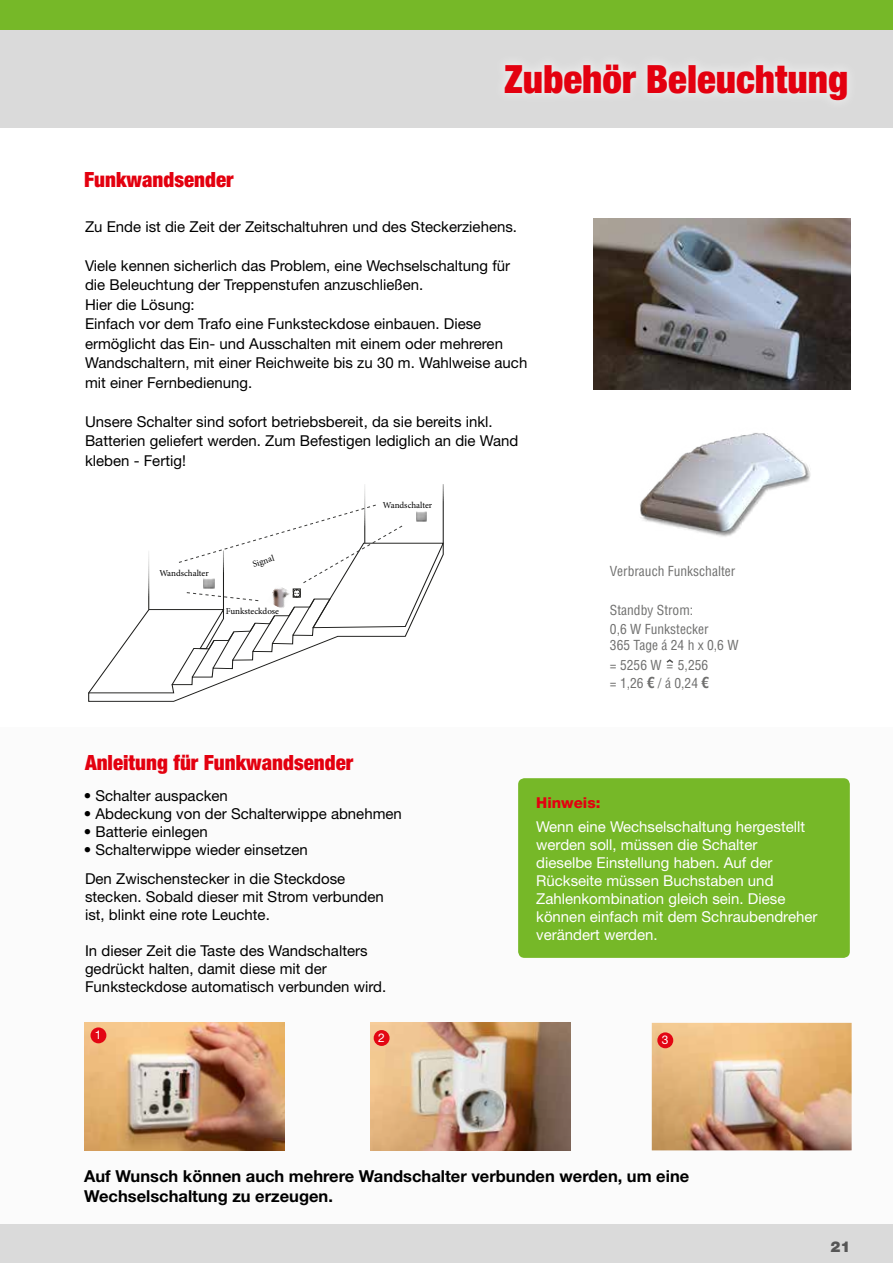
<style>
.page{position:relative;width:893px;height:1263px;background:#fff}
.page>*{position:absolute;margin:0;border:0;box-sizing:border-box;transform-origin:0 0}
.t1{font:900 condensed 39px "Helvetica Neue";color:#e3000f}
.t2{font:900 condensed 21px "Helvetica Neue";color:#e3000f}
.t3{font:700 16.5px/19.8px "Helvetica Neue";color:#000}
.t4{font:15px/19.5px "Helvetica Neue";color:#000}
.t5{font:15px/18px "Helvetica Neue";color:#fff}
.t6{font:800 15px "Helvetica Neue";color:#e3000f}
.t7{font:900 15px "Helvetica Neue";color:#565656}
.t8{font:condensed 13.5px/19.5px "Helvetica LT";color:#6f6f6e}
.t9{font:12px "Helvetica Neue";color:#fff}
.t10{font:9px "Minion Pro";letter-spacing:-.005em;color:#000}
.s1{font-weight:700;font-size:15px}
</style>
<div class="page">
<div style="left:0;top:727px;width:893px;height:498px;background:#fbfbfb"></div>
<img style="left:640px;top:433px;width:171px;height:104px">
<img style="left:593px;top:218px;width:258px;height:172px">
<hr style="left:443px;top:484px;width:1px;height:59px;background:#1d1d1b">
<hr style="left:364px;top:484px;width:1px;height:59px;background:#1d1d1b">
<svg style="left:88px;top:504px;width:356px;height:190px"></svg>
<img style="left:85px;top:1023px;width:200px;height:127px">
<div style="left:90px;top:1027px;width:16px;height:16px;background:#e30613;border-radius:50%"></div>
<img style="left:370px;top:1023px;width:200px;height:127px">
<div style="left:374px;top:1030px;width:16px;height:16px;background:#e30613;border-radius:50%"></div>
<img style="left:652px;top:1023px;width:200px;height:127px">
<div style="left:657px;top:1032px;width:16px;height:16px;background:#e30613;border-radius:50%"></div>
<div style="left:518px;top:778px;width:332px;height:180px;background:#76b828;border-radius:6px"></div>
<svg style="left:666px;top:659px;width:7px;height:4px"></svg>
<div style="left:0;top:30px;width:893px;height:98px;background:#dadada"></div>
<div style="left:0;top:0;width:893px;height:30px;background:#76b828"></div>
<div style="left:0;top:1225px;width:893px;height:38px;background:#dadada"></div>
<div style="left:493px;top:53px;width:365px;height:59px;background:#dfdfdf"></div>
<h2 class="t2" style="left:84px;top:167px;width:151px">Funkwandsender</h2>
<h1 class="t1" style="left:504px;top:55px;width:346px">Zubehör Beleuchtung</h1>
<p class="t4" style="left:85px;top:217px;width:434px">Zu Ende ist die Zeit der Zeitschaltuhren und des Steckerziehens.</p>
<p class="t4" style="left:85px;top:256px;width:444px">Viele kennen sicherlich das Problem, eine Wechselschaltung für die Beleuchtung der Treppenstufen anzuschließen.<br>Hier die Lösung:<br>Einfach vor dem Trafo eine Funksteckdose einbauen. Diese ermöglicht das Ein- und Ausschalten mit einem oder mehreren Wandschaltern, mit einer Reichweite bis zu 30 m. Wahlweise auch mit einer Fernbedienung.</p>
<p class="t4" style="left:85px;top:412px;width:435px">Unsere Schalter sind sofort betriebsbereit, da sie bereits inkl.<br>Batterien geliefert werden. Zum Befestigen lediglich an die Wand kleben - Fertig!</p>
<p class="t10" style="left:159px;top:567px;width:51px">Wandschalter</p>
<p class="t10" style="left:251px;top:558px;width:24px;rotate:-18deg">Signal</p>
<p class="t10" style="left:226px;top:605px;width:55px">Funksteckdose</p>
<p class="t10" style="left:383px;top:499px;width:51px">Wandschalter</p>
<h2 class="t2" style="left:85px;top:749px;width:270px">Anleitung für Funkwandsender</h2>
<p class="t4" style="left:84px;top:785px;width:146px">• Schalter auspacken</p>
<p class="t4" style="left:84px;top:803px;width:320px">• Abdeckung von der Schalterwippe abnehmen</p>
<p class="t4" style="left:84px;top:821px;width:126px">• Batterie einlegen</p>
<p class="t4" style="left:84px;top:839px;width:226px">• Schalterwippe wieder einsetzen</p>
<p class="t4" style="left:85px;top:870px;width:300px;line-height:18px">Den Zwischenstecker in die Steckdose stecken. Sobald dieser mit Strom verbunden ist, blinkt eine rote Leuchte.</p>
<p class="t4" style="left:85px;top:942px;width:303px;line-height:18px">In dieser Zeit die Taste des Wandschalters gedrückt halten, damit diese mit der<br>Funksteckdose automatisch verbunden wird.</p>
<p class="t8" style="left:610px;top:561px;width:127px">Verbrauch Funkschalter</p>
<p class="t8" style="left:610px;top:600px;width:100px">Standby Strom:<br>0,6 W Funkstecker</p>
<p class="t8" style="left:610px;top:636px;width:130px">365 Tage á 24 h x 0,6 W = 5256 W = 5,256</p>
<p class="t8" style="left:610px;top:673px;width:100px">= 1,26 <span class="s1">€</span> / á 0,24 <span class="s1">€</span></p>
<p class="t6" style="left:536px;top:793px;width:66px">Hinweis:</p>
<p class="t5" style="left:536px;top:817px;width:283px">Wenn eine Wechselschaltung hergestellt werden soll, müssen die Schalter<br>dieselbe Einstellung haben. Auf der Rückseite müssen Buchstaben und Zahlenkombination gleich sein. Diese können einfach mit dem Schraubendreher verändert werden.</p>
<p class="t9" style="left:95px;top:1027px;width:8px">1</p>
<p class="t9" style="left:378px;top:1030px;width:8px">2</p>
<p class="t9" style="left:662px;top:1032px;width:8px">3</p>
<p class="t3" style="left:84px;top:1166px;width:607px">Auf Wunsch können auch mehrere Wandschalter verbunden werden, um eine<br>Wechselschaltung zu erzeugen.</p>
<p class="t7" style="left:830px;top:1238px;width:22px">21</p>
</div>
